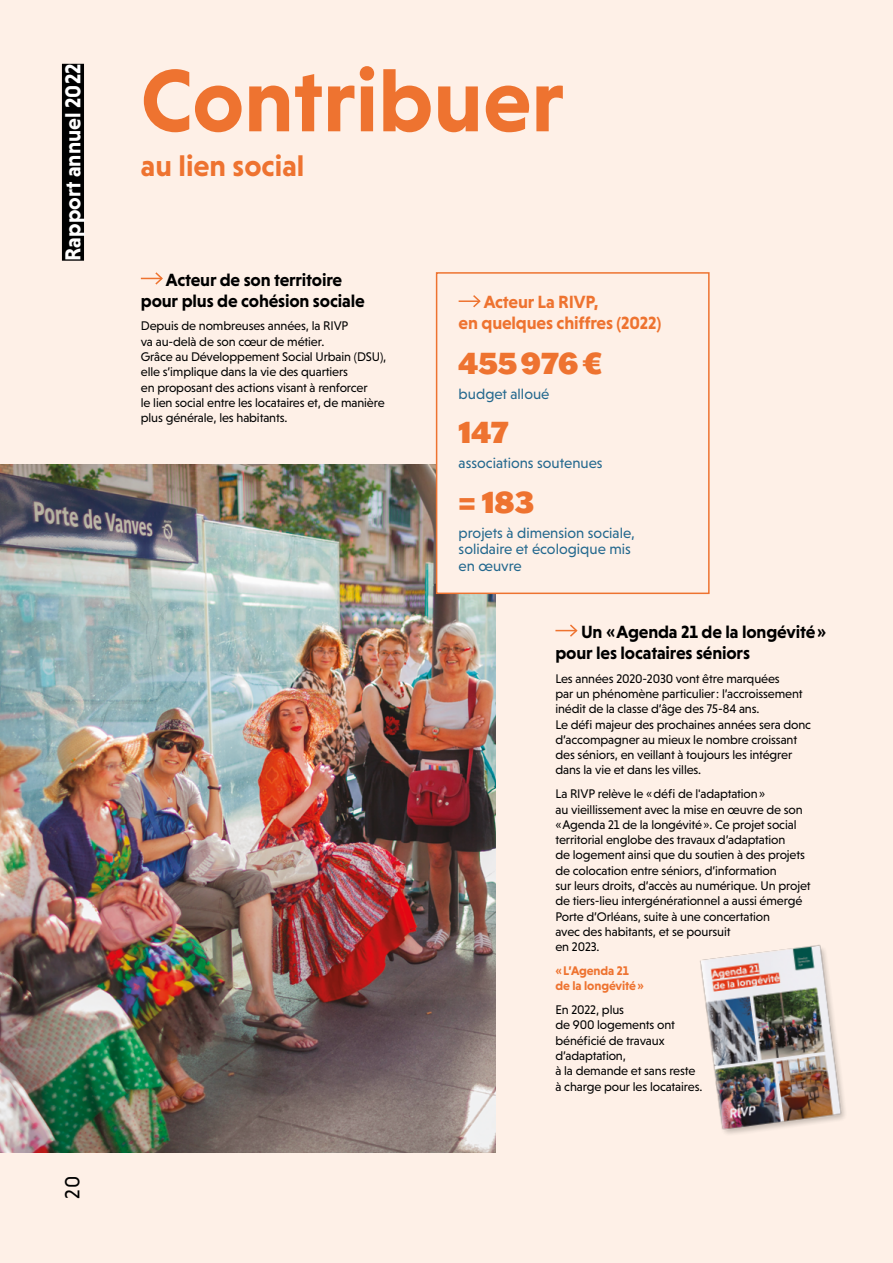
<style>
.page{position:relative;width:893px;height:1263px;background:#fef0e7}
.page>*{position:absolute;margin:0;border:0;box-sizing:border-box;transform-origin:0 0}
.t1{font:700 90px "Niveau Grotesk";color:#ee7330}
.t2{font:900 30px "Franklin Gothic ATF";color:#ee7330}
.t3{font:700 30px "Niveau Grotesk";color:#ee7330}
.t4{font:700 22.05px "Niveau Grotesk";color:#fff}
.t5{font:21px "Niveau Grotesk";color:#000}
.t6{font:700 18px/21px "Niveau Grotesk";letter-spacing:-.01em;color:#000;text-align:center}
.t7{font:700 18px/21px "Niveau Grotesk";letter-spacing:-.01em;color:#ee7330}
.t8{font:15px/16.5px "Niveau Grotesk";color:#23688e}
.t9{font:12.75px/15.3px "Niveau Grotesk";letter-spacing:-.01em;color:#000}
.t10{font:700 12.75px/15.3px "Niveau Grotesk";letter-spacing:-.01em;color:#ee7330}
</style>
<div class="page">
<svg style="left:141px;top:272px;width:22px;height:13px"></svg>
<svg style="left:555px;top:624px;width:23px;height:13px"></svg>
<img style="left:0;top:464px;width:496px;height:688px">
<div style="left:437px;top:273px;width:272px;height:320px;background:#fef0e7"></div>
<hr style="left:459px;top:300px;width:21px;height:2px;background:#ee7330">
<svg style="left:471px;top:295px;width:10px;height:13px"></svg>
<div style="left:436px;top:272px;width:274px;height:322px;border:2px solid #ee7330"></div>
<div style="left:62px;top:64px;width:22px;height:197px;background:#000"></div>
<img style="left:700px;top:945px;width:145px;height:189px">
<h3 class="t4" style="left:60px;top:261px;width:198px;rotate:-90deg">Rapport annuel 2022</h3>
<h3 class="t5" style="left:61px;top:1199px;width:25px;rotate:-90deg">20</h3>
<h1 class="t1" style="left:141px;top:49px;width:425px">Contribuer</h1>
<h2 class="t3" style="left:141px;top:149px;width:165px">au lien social</h2>
<h3 class="t6" style="left:141px;top:269px;width:225px">Acteur de son territoire<br>pour plus de cohésion sociale</h3>
<p class="t9" style="left:141px;top:318px;width:247px">Depuis de nombreuses années, la RIVP<br>va au-delà de son cœur de métier.<br>Grâce au Développement Social Urbain (DSU), elle s’implique dans la vie des quartiers<br>en proposant des actions visant à renforcer<br>le lien social entre les locataires et, de manière plus générale, les habitants.</p>
<h3 class="t7" style="left:459px;top:292px;width:204px;text-indent:25px">Acteur La RIVP,<br>en quelques chiffres (2022)</h3>
<h2 class="t2" style="left:459px;top:343px;width:145px">455976€</h2>
<p class="t8" style="left:459px;top:385px;width:92px">budget alloué</p>
<h2 class="t2" style="left:459px;top:412px;width:51px">147</h2>
<p class="t8" style="left:459px;top:455px;width:146px">associations soutenues</p>
<h2 class="t2" style="left:459px;top:482px;width:77px">= 183</h2>
<p class="t8" style="left:459px;top:524px;width:178px">projets à dimension sociale, solidaire et écologique mis en œuvre</p>
<h3 class="t6" style="left:555px;top:621px;width:272px;text-align:left;text-indent:26px">Un «Agenda 21 de la longévité» pour les locataires séniors</h3>
<p class="t9" style="left:555px;top:670px;width:257px">Les années 2020-2030 vont être marquées<br>par un phénomène particulier: l’accroissement inédit de la classe d’âge des 75-84 ans.<br>Le défi majeur des prochaines années sera donc d’accompagner au mieux le nombre croissant des séniors, en veillant à toujours les intégrer dans la vie et dans les villes.</p>
<p class="t9" style="left:555px;top:786px;width:257px">La RIVP relève le «défi de l'adaptation»<br>au vieillissement avec la mise en œuvre de son «Agenda 21 de la longévité». Ce projet social territorial englobe des travaux d’adaptation<br>de logement ainsi que du soutien à des projets de colocation entre séniors, d’information<br>sur leurs droits, d’accès au numérique. Un projet de tiers-lieu intergénérationnel a aussi émergé Porte d’Orléans, suite à une concertation<br>avec des habitants, et se poursuit<br>en 2023.</p>
<p class="t10" style="left:555px;top:963px;width:90px">«L’Agenda 21 de la longévité»</p>
<p class="t9" style="left:555px;top:1002px;width:148px">En 2022, plus<br>de 900 logements ont bénéficié de travaux d’adaptation,<br>à la demande et sans reste à charge pour les locataires.</p>
</div>
